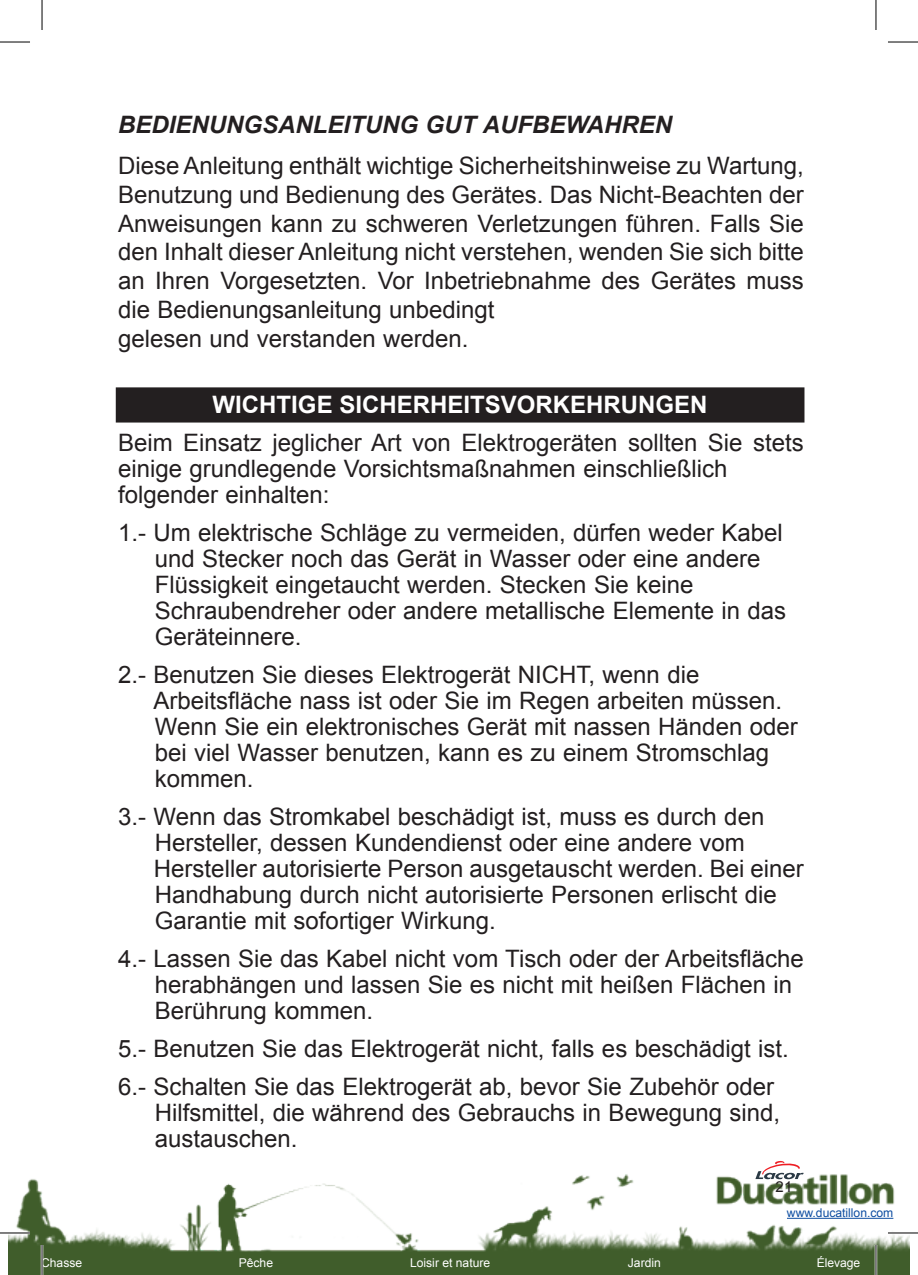
<style>
.page{position:relative;width:918px;height:1275px;background:#fff}
.page>*{position:absolute;margin:0;border:0;box-sizing:border-box;transform-origin:0 0}
.t1{font:24px/26px "Arial";color:#231f20}
.t2{font:italic 700 24px "Arial";color:#231f20}
.t3{font:700 24px "Arial";color:#fff}
.t4{font:15px "Arial";color:#231f20}
.t5{font:12.2px "Arial";color:#fff}
.t6{font:12.2px "Arial";color:#0d4da1}
</style>
<div class="page">
<img style="left:8px;top:1172px;width:901px;height:103px">
<hr style="left:786px;top:1217px;width:107px;height:1px;background:#0d4da1">
<svg style="left:755px;top:1160px;width:48px;height:19px"></svg>
<div style="left:117px;top:388px;width:686px;height:33px;background:#231f20"></div>
<div style="left:116px;top:387px;width:688px;height:35px;border:2px solid #231f20"></div>
<hr style="left:0;top:1231px;width:30px;height:3px;background:#fff">
<hr style="left:887px;top:1231px;width:30px;height:3px;background:#fff">
<hr style="left:41px;top:1245px;width:2px;height:30px;background:#fff">
<hr style="left:874px;top:1245px;width:3px;height:30px;background:#fff">
<hr style="left:0;top:42px;width:30px;height:1px;background:#000">
<hr style="left:887px;top:42px;width:30px;height:1px;background:#000">
<hr style="left:0;top:1232px;width:30px;height:1px;background:#000">
<hr style="left:887px;top:1232px;width:30px;height:1px;background:#000">
<hr style="left:42px;top:0;width:1px;height:30px;background:#000">
<hr style="left:42px;top:1245px;width:1px;height:30px;background:#000">
<hr style="left:875px;top:0;width:1px;height:30px;background:#000">
<hr style="left:875px;top:1245px;width:1px;height:30px;background:#000">
<p class="t2" style="left:118px;top:109px;width:555px">BEDIENUNGSANLEITUNG GUT AUFBEWAHREN</p>
<p class="t1" style="left:118px;top:151px;width:687px;line-height:28.8px">Diese Anleitung enthält wichtige Sicherheitshinweise zu Wartung, Benutzung und Bedienung des Gerätes. Das Nicht-Beachten der Anweisungen kann zu schweren Verletzungen führen. Falls Sie den Inhalt dieser Anleitung nicht verstehen, wenden Sie sich bitte an Ihren Vorgesetzten. Vor Inbetriebnahme des Gerätes muss die Bedienungsanleitung unbedingt<br>gelesen und verstanden werden.</p>
<p class="t3" style="left:212px;top:388px;width:496px">WICHTIGE SICHERHEITSVORKEHRUNGEN</p>
<p class="t1" style="left:118px;top:430px;width:687px">Beim Einsatz jeglicher Art von Elektrogeräten sollten Sie stets einige grundlegende Vorsichtsmaßnahmen einschließlich folgender einhalten:</p>
<p class="t1" style="left:155px;top:520px;width:633px;text-indent:-37px">1.- Um elektrische Schläge zu vermeiden, dürfen weder Kabel und Stecker noch das Gerät in Wasser oder eine andere Flüssigkeit eingetaucht werden. Stecken Sie keine Schraubendreher oder andere metallische Elemente in das Geräteinnere.</p>
<p class="t1" style="left:153px;top:662px;width:645px;text-indent:-35px">2.- Benutzen Sie dieses Elektrogerät NICHT, wenn die Arbeitsfläche nass ist oder Sie im Regen arbeiten müssen.<br>Wenn Sie ein elektronisches Gerät mit nassen Händen oder bei viel Wasser benutzen, kann es zu einem Stromschlag kommen.</p>
<p class="t1" style="left:154px;top:804px;width:651px;text-indent:-36px">3.- Wenn das Stromkabel beschädigt ist, muss es durch den Hersteller, dessen Kundendienst oder eine andere vom Hersteller autorisierte Person ausgetauscht werden. Bei einer Handhabung durch nicht autorisierte Personen erlischt die Garantie mit sofortiger Wirkung.</p>
<p class="t1" style="left:155px;top:946px;width:650px;text-indent:-37px">4.- Lassen Sie das Kabel nicht vom Tisch oder der Arbeitsfläche herabhängen und lassen Sie es nicht mit heißen Flächen in<br>Berührung kommen.</p>
<p class="t1" style="left:118px;top:1030px;width:672px;line-height:38px">5.- Benutzen Sie das Elektrogerät nicht, falls es beschädigt ist.<br>6.- Schalten Sie das Elektrogerät ab, bevor Sie Zubehör oder</p>
<p class="t1" style="left:155px;top:1100px;width:626px">Hilfsmittel, die während des Gebrauchs in Bewegung sind, austauschen.</p>
<p class="t4" style="left:775px;top:1177px;width:18px">21</p>
<p class="t6" style="left:786px;top:1205px;width:108px">www.ducatillon.com</p>
<p class="t5" style="left:41px;top:1255px;width:43px">Chasse</p>
<p class="t5" style="left:239px;top:1255px;width:36px">Pêche</p>
<p class="t5" style="left:410px;top:1255px;width:82px">Loisir et nature</p>
<p class="t5" style="left:627px;top:1255px;width:34px">Jardin</p>
<p class="t5" style="left:816px;top:1255px;width:45px">Élevage</p>
</div>
